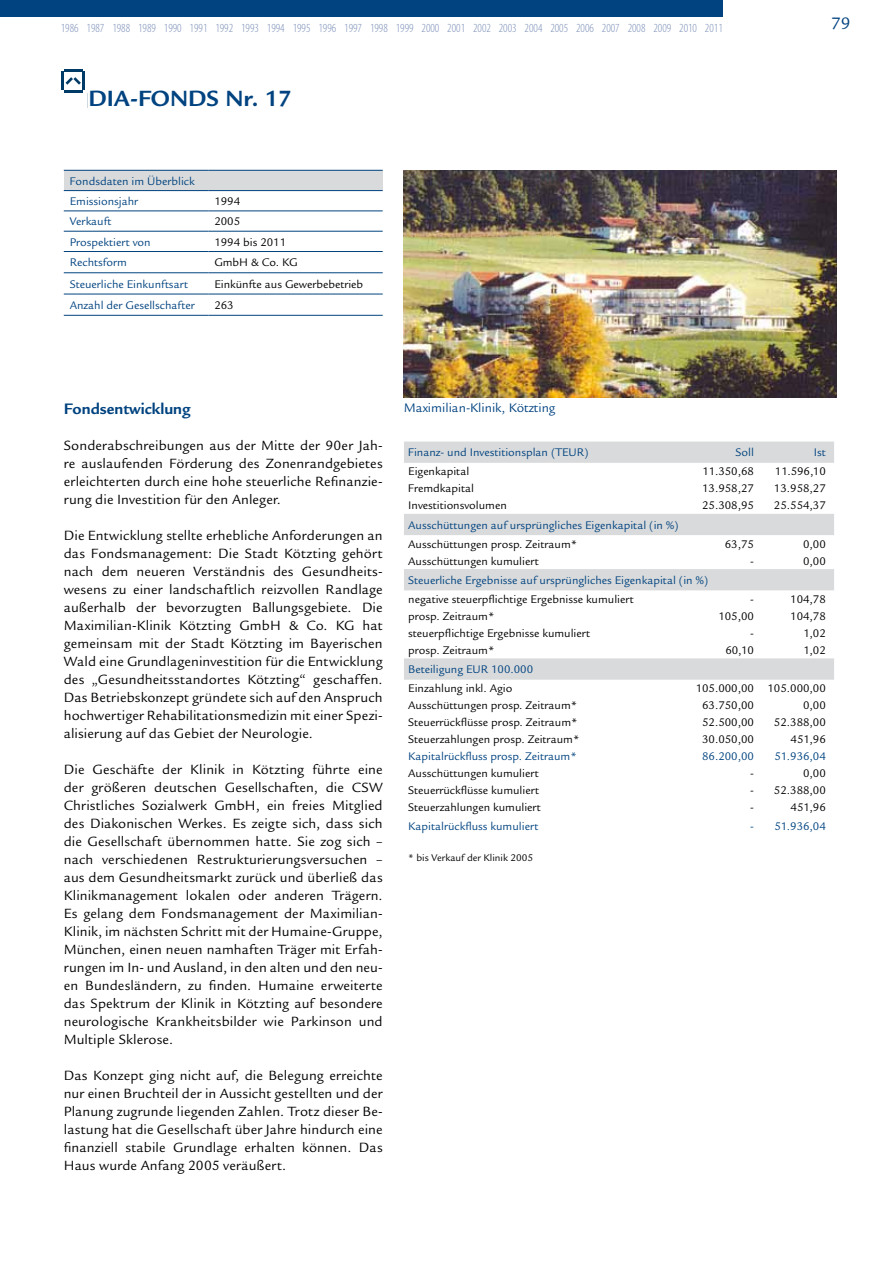
<style>
.page{position:relative;width:893px;height:1263px;background:#fff}
.page>*{position:absolute;margin:0;border:0;box-sizing:border-box;transform-origin:0 0}
.t1{font:700 24px "Legacy Sans Std";color:#004380}
.t2{font:18px "Legacy Sans Std";color:#004380}
.t3{font:700 16.5px "Legacy Sans Std";color:#004380}
.t4{font:14.55px/18px "Legacy Sans Std";letter-spacing:.01em;color:#000;text-align:justify}
.t5{font:13.5px "Legacy Sans Std";color:#004380}
.t6{font:300 condensed 12.45px "Myriad Pro";color:#7c90b8}
.t7{font:12px "Legacy Sans Std";color:#000}
.t8{font:12px/20.2px "Legacy Sans Std";color:#004380}
.t9{font:10.5px "Legacy Sans Std";color:#000}
</style>
<div class="page">
<div style="left:0;top:0;width:723px;height:17px;background:#004380"></div>
<hr style="left:64px;top:90px;width:18px;height:3px;background:#003b67">
<hr style="left:61px;top:72px;width:3px;height:18px;background:#003b67">
<svg style="left:64px;top:69px;width:21px;height:21px"></svg>
<div style="left:64px;top:170px;width:319px;height:21px;background:#d9dadb"></div>
<hr style="left:64px;top:211px;width:144px;height:1px;background:#004380">
<hr style="left:208px;top:211px;width:175px;height:1px;background:#004380">
<hr style="left:64px;top:231px;width:144px;height:1px;background:#004380">
<hr style="left:208px;top:231px;width:175px;height:1px;background:#004380">
<hr style="left:64px;top:251px;width:144px;height:1px;background:#004380">
<hr style="left:208px;top:251px;width:175px;height:1px;background:#004380">
<hr style="left:64px;top:272px;width:144px;height:1px;background:#004380">
<hr style="left:208px;top:272px;width:175px;height:1px;background:#004380">
<hr style="left:64px;top:294px;width:144px;height:1px;background:#004380">
<hr style="left:208px;top:294px;width:175px;height:1px;background:#004380">
<hr style="left:64px;top:170px;width:144px;height:1px;background:#004380">
<hr style="left:208px;top:170px;width:175px;height:1px;background:#004380">
<hr style="left:64px;top:190px;width:144px;height:1px;background:#004380">
<hr style="left:208px;top:190px;width:175px;height:1px;background:#004380">
<hr style="left:64px;top:315px;width:144px;height:1px;background:#004380">
<hr style="left:208px;top:315px;width:175px;height:1px;background:#004380">
<img style="left:404px;top:170px;width:432px;height:228px">
<svg style="left:404px;top:441px;width:430px;height:239px"></svg>
<p class="t6" style="left:61px;top:21px;width:663px">1986 1987 1988 1989 1990 1991 1992 1993 1994 1995 1996 1997 1998 1999 2000 2001 2002 2003 2004 2005 2006 2007 2008 2009 2010 2011</p>
<p class="t2" style="left:831px;top:14px;width:21px">79</p>
<h1 class="t1" style="left:89px;top:85px;width:205px">DIA-FONDS Nr. 17</h1>
<p class="t8" style="left:70px;top:171px;width:127px">Fondsdaten im Überblick<br>Emissionsjahr</p>
<p class="t7" style="left:214px;top:194px;width:27px">1994</p>
<p class="t8" style="left:70px;top:211px;width:43px">Verkauft</p>
<p class="t7" style="left:214px;top:215px;width:27px">2005</p>
<p class="t8" style="left:70px;top:232px;width:82px">Prospektiert von</p>
<p class="t7" style="left:214px;top:235px;width:73px">1994 bis 2011</p>
<p class="t8" style="left:70px;top:252px;width:59px">Rechtsform</p>
<p class="t7" style="left:214px;top:256px;width:85px">GmbH &amp; Co. KG</p>
<p class="t8" style="left:70px;top:274px;width:120px">Steuerliche Einkunftsart</p>
<p class="t7" style="left:214px;top:277px;width:150px">Einkünfte aus Gewerbebetrieb</p>
<p class="t8" style="left:70px;top:295px;width:127px">Anzahl der Gesellschafter</p>
<p class="t7" style="left:214px;top:298px;width:21px">263</p>
<p class="t3" style="left:64px;top:399px;width:128px">Fondsentwicklung</p>
<p class="t4" style="left:64px;top:437px;width:320px">Sonderabschreibungen aus der Mitte der 90er Jah&shy;re auslaufenden Förderung des Zonenrandgebietes erleichterten durch eine hohe steuerliche Refinanzie&shy;rung die Investition für den Anleger.</p>
<p class="t4" style="left:64px;top:527px;width:320px">Die Entwicklung stellte erhebliche Anforderungen an das Fondsmanagement: Die Stadt Kötzting gehört nach dem neueren Verständnis des Gesundheits&shy;wesens zu einer landschaftlich reizvollen Randlage außerhalb der bevorzugten Ballungsgebiete. Die Maximilian-Klinik Kötzting GmbH &amp; Co. KG hat gemeinsam mit der Stadt Kötzting im Bayerischen Wald eine Grundlageninvestition für die Entwicklung des „Gesundheitsstandortes Kötzting“ geschaffen.<br>Das Betriebskonzept gründete sich auf den Anspruch hochwertiger Rehabilitationsmedizin mit einer Spezi&shy;alisierung auf das Gebiet der Neurologie.</p>
<p class="t4" style="left:64px;top:761px;width:320px">Die Geschäfte der Klinik in Kötzting führte eine der größeren deutschen Gesellschaften, die CSW Christliches Sozialwerk GmbH, ein freies Mitglied des Diakonischen Werkes. Es zeigte sich, dass sich die Gesellschaft übernommen hatte. Sie zog sich – nach verschiedenen Restrukturierungsversuchen – aus dem Gesundheitsmarkt zurück und überließ das Klinikmanagement lokalen oder anderen Trägern.<br>Es gelang dem Fondsmanagement der Maximilian-Klinik, im nächsten Schritt mit der Humaine-Gruppe, München, einen neuen namhaften Träger mit Erfah&shy;rungen im In- und Ausland, in den alten und den neu&shy;en Bundesländern, zu finden. Humaine erweiterte das Spektrum der Klinik in Kötzting auf besondere neurologische Krankheitsbilder wie Parkinson und Multiple Sklerose.</p>
<p class="t4" style="left:64px;top:1067px;width:320px">Das Konzept ging nicht auf, die Belegung erreichte nur einen Bruchteil der in Aussicht gestellten und der Planung zugrunde liegenden Zahlen. Trotz dieser Be&shy;lastung hat die Gesellschaft über Jahre hindurch eine finanziell stabile Grundlage erhalten können. Das Haus wurde Anfang 2005 veräußert.</p>
<p class="t5" style="left:404px;top:400px;width:153px">Maximilian-Klinik, Kötzting</p>
<p class="t8" style="left:408px;top:442px;width:182px">Finanz- und Investitionsplan (TEUR)</p>
<p class="t8" style="left:735px;top:442px;width:20px">Soll</p>
<p class="t8" style="left:814px;top:442px;width:13px">Ist</p>
<p class="t7" style="left:408px;top:465px;width:63px">Eigenkapital</p>
<p class="t7" style="left:702px;top:465px;width:53px">11.350,68</p>
<p class="t7" style="left:775px;top:465px;width:52px">11.596,10</p>
<p class="t7" style="left:408px;top:482px;width:67px">Fremdkapital</p>
<p class="t7" style="left:702px;top:482px;width:53px">13.958,27</p>
<p class="t7" style="left:774px;top:482px;width:53px">13.958,27</p>
<p class="t7" style="left:408px;top:499px;width:100px">Investitionsvolumen</p>
<p class="t7" style="left:702px;top:499px;width:53px">25.308,95</p>
<p class="t7" style="left:774px;top:499px;width:53px">25.554,37</p>
<p class="t8" style="left:408px;top:515px;width:272px">Ausschüttungen auf ursprüngliches Eigenkapital (in %)</p>
<p class="t7" style="left:408px;top:537px;width:171px">Ausschüttungen prosp. Zeitraum*</p>
<p class="t7" style="left:725px;top:537px;width:31px">63,75</p>
<p class="t7" style="left:803px;top:537px;width:24px">0,00</p>
<p class="t7" style="left:408px;top:554px;width:132px">Ausschüttungen kumuliert</p>
<p class="t7" style="left:750px;top:554px;width:5px">-</p>
<p class="t7" style="left:803px;top:554px;width:24px">0,00</p>
<p class="t8" style="left:408px;top:570px;width:301px">Steuerliche Ergebnisse auf ursprüngliches Eigenkapital (in %)</p>
<p class="t7" style="left:408px;top:592px;width:227px">negative steuerpflichtige Ergebnisse kumuliert</p>
<p class="t7" style="left:750px;top:592px;width:5px">-</p>
<p class="t7" style="left:790px;top:592px;width:37px">104,78</p>
<p class="t7" style="left:408px;top:609px;width:88px">prosp. Zeitraum*</p>
<p class="t7" style="left:718px;top:609px;width:37px">105,00</p>
<p class="t7" style="left:790px;top:609px;width:37px">104,78</p>
<p class="t7" style="left:408px;top:626px;width:183px">steuerpflichtige Ergebnisse kumuliert</p>
<p class="t7" style="left:750px;top:626px;width:5px">-</p>
<p class="t7" style="left:803px;top:626px;width:24px">1,02</p>
<p class="t7" style="left:408px;top:643px;width:88px">prosp. Zeitraum*</p>
<p class="t7" style="left:725px;top:643px;width:30px">60,10</p>
<p class="t7" style="left:803px;top:643px;width:24px">1,02</p>
<p class="t8" style="left:408px;top:659px;width:126px">Beteiligung EUR 100.000</p>
<p class="t7" style="left:408px;top:682px;width:106px">Einzahlung inkl. Agio</p>
<p class="t7" style="left:696px;top:682px;width:132px">105.000,00 105.000,00</p>
<p class="t7" style="left:408px;top:699px;width:171px">Ausschüttungen prosp. Zeitraum*</p>
<p class="t7" style="left:702px;top:699px;width:53px">63.750,00</p>
<p class="t7" style="left:803px;top:699px;width:24px">0,00</p>
<p class="t7" style="left:408px;top:716px;width:171px">Steuerrückflüsse prosp. Zeitraum*</p>
<p class="t7" style="left:702px;top:716px;width:53px">52.500,00</p>
<p class="t7" style="left:774px;top:716px;width:53px">52.388,00</p>
<p class="t7" style="left:408px;top:733px;width:173px">Steuerzahlungen prosp. Zeitraum*</p>
<p class="t7" style="left:702px;top:733px;width:53px">30.050,00</p>
<p class="t7" style="left:791px;top:733px;width:37px">451,96</p>
<p class="t8" style="left:408px;top:746px;width:170px">Kapitalrückfluss prosp. Zeitraum*</p>
<p class="t8" style="left:702px;top:746px;width:53px">86.200,00</p>
<p class="t8" style="left:774px;top:746px;width:53px">51.936,04</p>
<p class="t7" style="left:408px;top:767px;width:132px">Ausschüttungen kumuliert</p>
<p class="t7" style="left:750px;top:767px;width:5px">-</p>
<p class="t7" style="left:803px;top:767px;width:24px">0,00</p>
<p class="t7" style="left:408px;top:784px;width:132px">Steuerrückflüsse kumuliert</p>
<p class="t7" style="left:750px;top:784px;width:77px">- 52.388,00</p>
<p class="t7" style="left:408px;top:801px;width:134px">Steuerzahlungen kumuliert</p>
<p class="t7" style="left:750px;top:801px;width:5px">-</p>
<p class="t7" style="left:791px;top:801px;width:37px">451,96</p>
<p class="t8" style="left:408px;top:817px;width:132px">Kapitalrückfluss kumuliert</p>
<p class="t8" style="left:750px;top:817px;width:77px">- 51.936,04</p>
<p class="t9" style="left:408px;top:852px;width:126px">* bis Verkauf der Klinik 2005</p>
</div>
